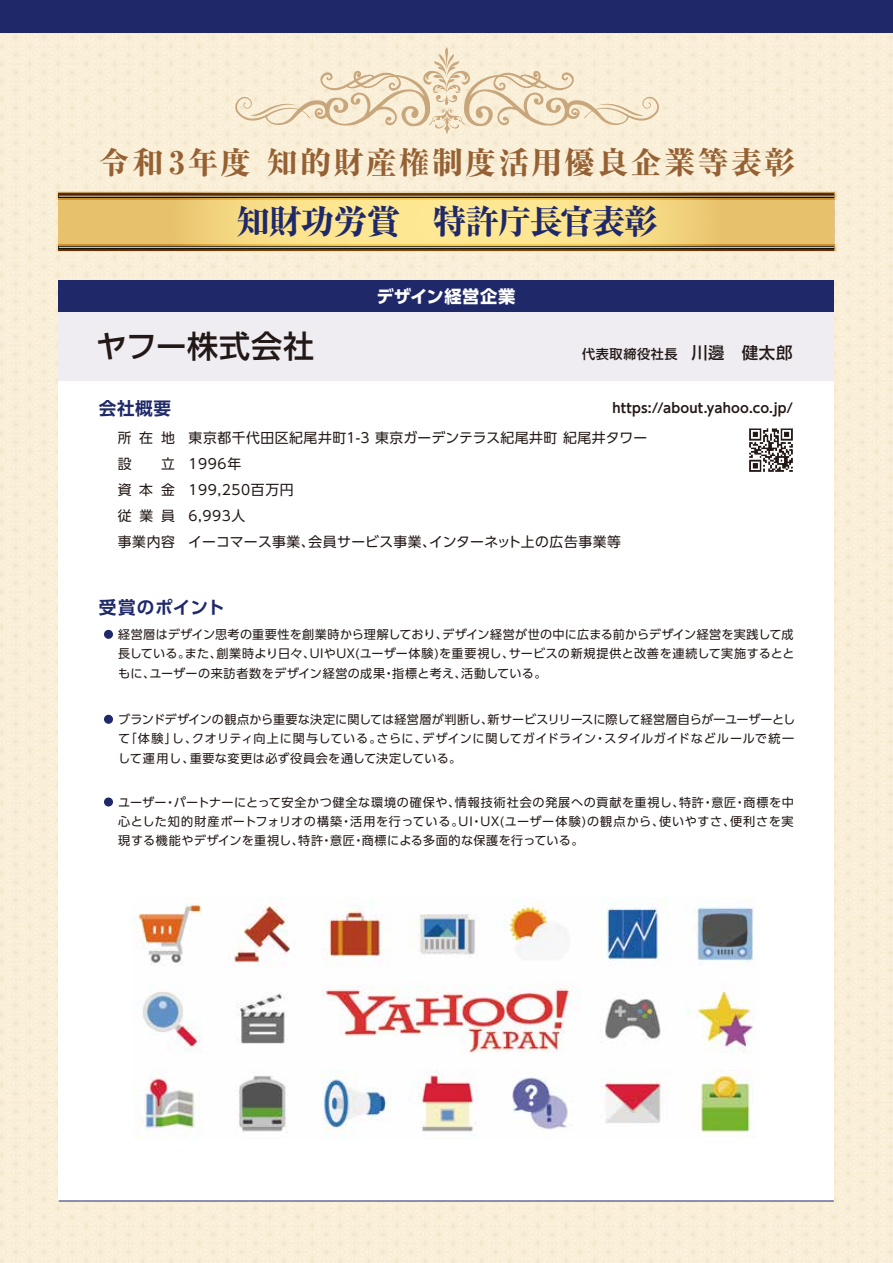
<style>
.page{position:relative;width:893px;height:1263px;background:#fff}
.page>*{position:absolute;margin:0;border:0;box-sizing:border-box;transform-origin:0 0}
.t1{font:800 33.75px "Ryumin Pr 6 N";letter-spacing:-.04em;color:#1f296a}
.t2{font:800 31.05px "Ryumin Pr 6 N";letter-spacing:.07em;color:#956134}
.t3{font:500 31.05px "UD Shin Go Pr 6 N";letter-spacing:.02em;color:#221815}
.t4{font:700 17.55px "UD Shin Go Pr 6 N De";letter-spacing:.035em;color:#1f296a}
.t5{font:700 17.25px "UD Shin Go Pr 6 N";letter-spacing:.03em;color:#fff}
.t6{font:13.8px/26px "UD Shin Go Pr 6 N";letter-spacing:.04em;color:#221815;text-align:justify}
.t7{font:700 13.2px "UD Shin Go Pr 6 N De";letter-spacing:.015em;color:#221815}
.t8{font:500 13.2px "UD Shin Go Pr 6 N";letter-spacing:.045em;color:#221815}
.t9{font:12.15px/19.5px "UD Shin Go Pr 6 N";letter-spacing:.04em;color:#221815;text-align:justify}
.s1{font-size:16.35px}
</style>
<div class="page">
<div style="left:0;top:33px;width:893px;height:1230px;background:#f9efd7"></div>
<div style="left:0;top:0;width:893px;height:33px;background:#1f296a"></div>
<div style="left:59px;top:281px;width:775px;height:920px;background:#fff"></div>
<div style="left:59px;top:280px;width:775px;height:101px;background:#efecf2"></div>
<div style="left:59px;top:280px;width:775px;height:32px;background:#1f296a"></div>
<hr style="left:59px;top:1200px;width:775px;height:1px;background:#1f296a">
<div style="left:104px;top:630px;width:9px;height:9px;background:#1f296a;border-radius:50%"></div>
<div style="left:104px;top:715px;width:9px;height:9px;background:#1f296a;border-radius:50%"></div>
<div style="left:104px;top:797px;width:9px;height:9px;background:#1f296a;border-radius:50%"></div>
<img style="left:749px;top:428px;width:44px;height:44px">
<svg style="left:59px;top:200px;width:775px;height:44px;background:#f3d680"></svg>
<img style="left:56px;top:244px;width:781px;height:8px">
<hr style="left:59px;top:246px;width:775px;height:2px;background:#1f296a">
<img style="left:56px;top:192px;width:781px;height:8px">
<hr style="left:59px;top:195px;width:775px;height:2px;background:#1f296a">
<hr style="left:59px;top:196px;width:775px;height:1px;background:#fcebcb">
<hr style="left:59px;top:247px;width:775px;height:1px;background:#fcebcb">
<svg style="left:235px;top:47px;width:424px;height:87px;background:#f2e4cb"></svg>
<img style="left:133px;top:897px;width:621px;height:241px">
<h2 class="t2" style="left:99px;top:138px;width:698px">令和 3年度 知的財産権制度活用優良企業等表彰</h2>
<h1 class="t1" style="left:236px;top:195px;width:423px">知財功労賞　特許庁長官表彰</h1>
<h2 class="t3" style="left:96px;top:321px;width:220px">ヤフー株式会社</h2>
<h3 class="t4" style="left:99px;top:394px;width:74px">会社概要</h3>
<h3 class="t5" style="left:376px;top:282px;width:140px">デザイン経営企業</h3>
<p class="t8" style="left:582px;top:343px;width:212px">代表取締役社長　<span class="s1">川邊　健太郎</span></p>
<p class="t7" style="left:612px;top:397px;width:182px">https://about.yahoo.co.jp/</p>
<p class="t6" style="left:118px;top:424px;width:59px">所在地設　　立資本金従業員事業内容</p>
<p class="t6" style="left:188px;top:424px;width:460px;text-align:left">東京都千代田区紀尾井町１-３ 東京ガーデンテラス紀尾井町 紀尾井タワー<br>1996年<br>199,250百万円<br>6,993人<br>イーコマース事業、会員サービス事業、インターネット上の広告事業等</p>
<h3 class="t4" style="left:99px;top:593px;width:127px">受賞のポイント</h3>
<p class="t9" style="left:118px;top:624px;width:678px">経営層はデザイン思考の重要性を創業時から理解しており、デザイン経営が世の中に広まる前からデザイン経営を実践して成長している。また、創業時より日々、UIやUX(ユーザー体験)を重要視し、サービスの新規提供と改善を連続して実施するとともに、ユーザーの来訪者数をデザイン経営の成果・指標と考え、活動している。</p>
<p class="t9" style="left:118px;top:709px;width:678px">ブランドデザインの観点から重要な決定に関しては経営層が判断し、新サービスリリースに際して経営層自らが一ユーザーとして「体験」し、クオリティ向上に関与している。さらに、デザインに関してガイドライン・スタイルガイドなどルールで統一して運用し、重要な変更は必ず役員会を通して決定している。</p>
<p class="t9" style="left:118px;top:792px;width:677px">ユーザー・パートナーにとって安全かつ健全な環境の確保や、情報技術社会の発展への貢献を重視し、特許・意匠・商標を中心とした知的財産ポートフォリオの構築・活用を行っている。UI・UX(ユーザー体験)の観点から、使いやすさ、便利さを実現する機能やデザインを重視し、特許・意匠・商標による多面的な保護を行っている。</p>
</div>
